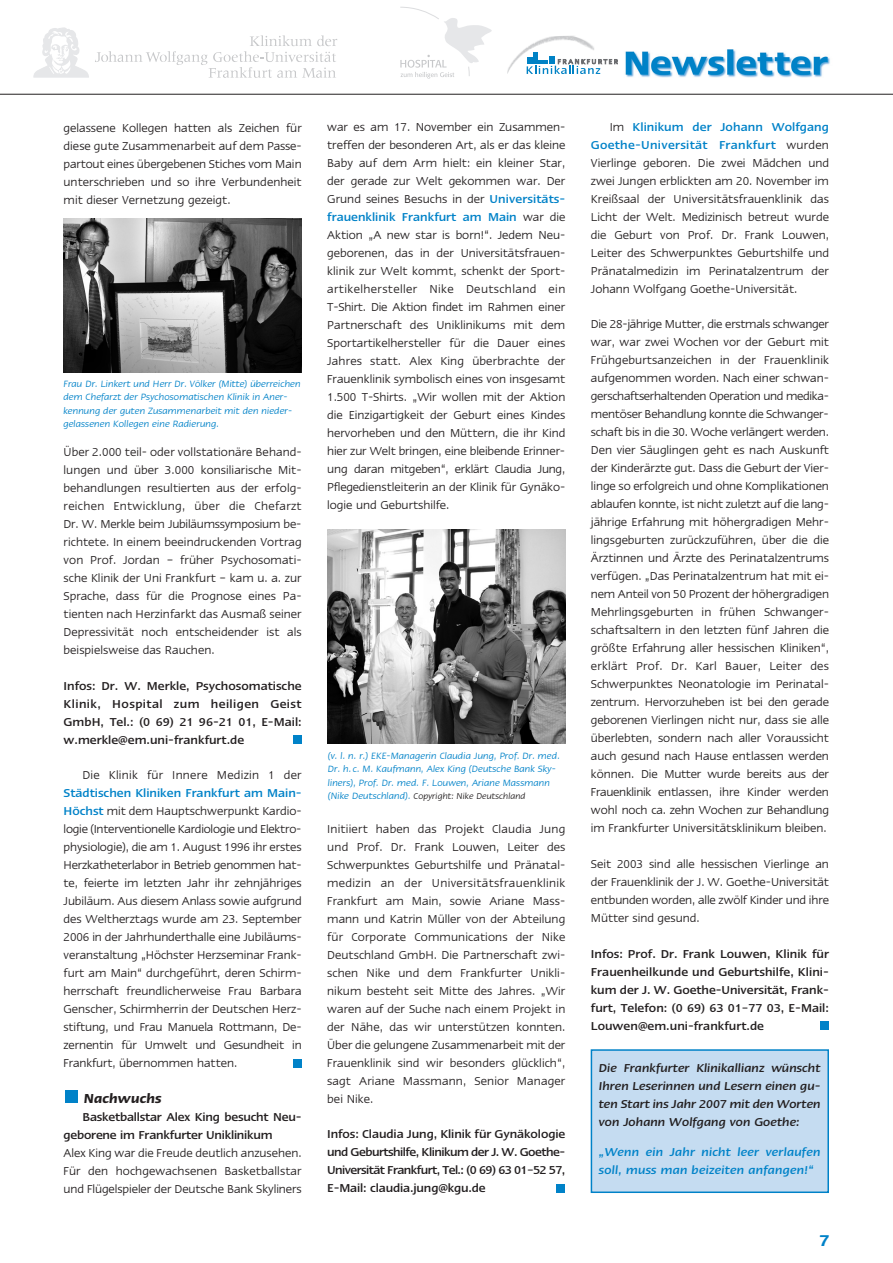
<style>
.page{position:relative;width:893px;height:1263px;background:#fff}
.page>*{position:absolute;margin:0;border:0;box-sizing:border-box;transform-origin:0 0}
.t1{font:italic 600 18px "Linotype Ergo";color:#0082c8}
.t2{font:italic 600 15px "Linotype Ergo";color:#231f20}
.t3{font:13.2px/18px "Linotype Ergo";color:#231f20;text-align:justify}
.t4{font:500 13.2px/18px "Linotype Ergo";letter-spacing:-.01em;color:#231f20;text-align:justify}
.t5{font:italic 500 13.2px/18px "Linotype Ergo";color:#231f20;text-align:justify}
.t6{font:italic 500 13.2px/18px "Linotype Ergo";letter-spacing:.01em;color:#0082c8}
.t7{font:13.2px "Linotype Ergo";letter-spacing:.02em;color:#231f20}
.t8{font:italic 10.5px/13.5px "Linotype Ergo";letter-spacing:.005em;color:#0082c8}
.t9{font:italic 9.75px "Linotype Ergo";letter-spacing:.005em;color:#231f20}
.s1{font-weight:500;color:#0082c8}
.s2{font-size:10.5px;color:#0082c8}
</style>
<div class="page">
<img style="left:327px;top:530px;width:238px;height:214px">
<img style="left:63px;top:219px;width:238px;height:153px">
<hr style="left:0;top:94px;width:893px;height:1px;background:#231f20">
<svg style="left:595px;top:59px;width:23px;height:15px"></svg>
<img style="left:507px;top:35px;width:88px;height:39px">
<img style="left:625px;top:49px;width:205px;height:29px">
<svg style="left:34px;top:28px;width:55px;height:49px"></svg>
<svg style="left:95px;top:35px;width:242px;height:43px"></svg>
<svg style="left:400px;top:7px;width:92px;height:72px"></svg>
<div style="left:65px;top:1090px;width:13px;height:13px;background:#0082c8"></div>
<div style="left:820px;top:1021px;width:9px;height:8px;background:#0082c8"></div>
<div style="left:557px;top:1184px;width:8px;height:9px;background:#0082c8"></div>
<div style="left:293px;top:735px;width:9px;height:9px;background:#0082c8"></div>
<div style="left:293px;top:1059px;width:8px;height:9px;background:#0082c8"></div>
<div style="left:591px;top:1050px;width:237px;height:142px;background:#c5dcf1"></div>
<div style="left:591px;top:1049px;width:238px;height:144px;border:2px solid #0082c8"></div>
<p class="t3" style="left:64px;top:120px;width:240px">gelassene Kollegen hatten als Zeichen für diese gute Zusammenarbeit auf dem Passe&shy;partout eines übergebenen Stiches vom Main unterschrieben und so ihre Verbundenheit mit dieser Vernetzung gezeigt.</p>
<p class="t8" style="left:63px;top:378px;width:239px">Frau Dr. Linkert und Herr Dr. Völker (Mitte) überreichen dem Chefarzt der Psychosomatischen Klinik in Aner&shy;kennung der guten Zusammenarbeit mit den nieder&shy;gelassenen Kollegen eine Radierung.</p>
<p class="t3" style="left:64px;top:444px;width:240px">Über 2.000 teil- oder vollstationäre Behand&shy;lungen und über 3.000 konsiliarische Mit&shy;behandlungen resultierten aus der erfolg&shy;reichen Entwicklung, über die Chefarzt Dr. W. Merkle beim Jubiläumssymposium be&shy;richtete. In einem beeindruckenden Vortrag von Prof. Jordan – früher Psychosomati&shy;sche Klinik der Uni Frankfurt – kam u. a. zur Sprache, dass für die Prognose eines Pa&shy;tienten nach Herzinfarkt das Ausmaß seiner Depressivität noch entscheidender ist als beispielsweise das Rauchen.</p>
<p class="t4" style="left:64px;top:678px;width:240px">Infos: Dr. W. Merkle, Psychosomatische Klinik, Hospital zum heiligen Geist GmbH, Tel.: (0 69) 21 96-21 01, E-Mail: w.merkle@em.uni-frankfurt.de</p>
<p class="t7" style="left:82px;top:770px;width:221px">Die Klinik für Innere Medizin 1 der</p>
<p class="t3" style="left:64px;top:785px;width:240px"><span class="s1">Städtischen Kliniken Frankfurt am Main-Höchst</span> mit dem Hauptschwerpunkt Kardio&shy;logie (Interventionelle Kardiologie und Elektro&shy;physiologie), die am 1. August 1996 ihr erstes Herzkatheterlabor in Betrieb genommen hat&shy;te, feierte im letzten Jahr ihr zehnjähriges Jubiläum. Aus diesem Anlass sowie aufgrund des Weltherztags wurde am 23. September 2006 in der Jahrhunderthalle eine Jubiläums&shy;veranstaltung „Höchster Herzseminar Frank&shy;furt am Main“ durchgeführt, deren Schirm&shy;herrschaft freundlicherweise Frau Barbara Genscher, Schirmherrin der Deutschen Herz&shy;stiftung, und Frau Manuela Rottmann, De&shy;zernentin für Umwelt und Gesundheit in Frankfurt, übernommen hatten.</p>
<p class="t2" style="left:84px;top:1092px;width:80px">Nachwuchs</p>
<p class="t4" style="left:64px;top:1109px;width:240px;text-indent:19px">Basketballstar Alex King besucht Neu&shy;geborene im Frankfurter Uniklinikum</p>
<p class="t3" style="left:64px;top:1145px;width:240px">Alex King war die Freude deutlich anzusehen.<br>Für den hochgewachsenen Basketballstar und Flügelspieler der Deutsche Bank Skyliners</p>
<p class="t3" style="left:327px;top:119px;width:240px">war es am 17. November ein Zusammen&shy;treffen der besonderen Art, als er das kleine Baby auf dem Arm hielt: ein kleiner Star, der gerade zur Welt gekommen war. Der Grund seines Besuchs in der <span class="s1">Universitäts&shy;frauenklinik Frankfurt am Main</span> war die Aktion „A new star is born!“. Jedem Neu&shy;geborenen, das in der Universitätsfrauen&shy;klinik zur Welt kommt, schenkt der Sport&shy;artikelhersteller Nike Deutschland ein T-Shirt. Die Aktion findet im Rahmen einer Partnerschaft des Uniklinikums mit dem Sportartikelhersteller für die Dauer eines Jahres statt. Alex King überbrachte der Frauenklinik symbolisch eines von insgesamt 1.500 T-Shirts. „Wir wollen mit der Aktion die Einzigartigkeit der Geburt eines Kindes hervorheben und den Müttern, die ihr Kind hier zur Welt bringen, eine bleibende Erinner&shy;ung daran mitgeben“, erklärt Claudia Jung, Pflegedienstleiterin an der Klinik für Gynäko&shy;logie und Geburtshilfe.</p>
<p class="t8" style="left:328px;top:750px;width:234px">(v. l. n. r.) EKE-Managerin Claudia Jung, Prof. Dr. med.<br>Dr. h. c. M. Kaufmann, Alex King (Deutsche Bank Sky&shy;liners), Prof. Dr. med. F. Louwen, Ariane Massmann</p>
<p class="t9" style="left:328px;top:793px;width:199px"><span class="s2">(Nike Deutschland).</span> Copyright: Nike Deutschland</p>
<p class="t3" style="left:327px;top:821px;width:240px">Initiiert haben das Projekt Claudia Jung und Prof. Dr. Frank Louwen, Leiter des Schwerpunktes Geburtshilfe und Pränatal&shy;medizin an der Universitätsfrauenklinik Frankfurt am Main, sowie Ariane Mass&shy;mann und Katrin Müller von der Abteilung für Corporate Communications der Nike Deutschland GmbH. Die Partnerschaft zwi&shy;schen Nike und dem Frankfurter Unikli&shy;nikum besteht seit Mitte des Jahres. „Wir waren auf der Suche nach einem Projekt in der Nähe, das wir unterstützen konnten.<br>Über die gelungene Zusammenarbeit mit der Frauenklinik sind wir besonders glücklich“, sagt Ariane Massmann, Senior Manager bei Nike.</p>
<p class="t4" style="left:327px;top:1126px;width:240px">Infos: Claudia Jung, Klinik für Gynäkologie und Geburtshilfe, Klinikum der J. W. Goethe-Universität Frankfurt, Tel.: (0 69) 63 01–52 57, E-Mail: claudia.jung@kgu.de</p>
<p class="t3" style="left:591px;top:119px;width:240px;text-indent:19px">Im <span class="s1">Klinikum der Johann Wolfgang Goethe-Universität Frankfurt</span> wurden Vierlinge geboren. Die zwei Mädchen und zwei Jungen erblickten am 20. November im Kreißsaal der Universitätsfrauenklinik das Licht der Welt. Medizinisch betreut wurde die Geburt von Prof. Dr. Frank Louwen, Leiter des Schwerpunktes Geburtshilfe und Pränatalmedizin im Perinatalzentrum der Johann Wolfgang Goethe-Universität.</p>
<p class="t3" style="left:591px;top:315px;width:240px">Die 28-jährige Mutter, die erstmals schwanger war, war zwei Wochen vor der Geburt mit Frühgeburtsanzeichen in der Frauenklinik aufgenommen worden. Nach einer schwan&shy;gerschaftserhaltenden Operation und medika&shy;mentöser Behandlung konnte die Schwanger&shy;schaft bis in die 30. Woche verlängert werden.<br>Den vier Säuglingen geht es nach Auskunft der Kinderärzte gut. Dass die Geburt der Vier&shy;linge so erfolgreich und ohne Komplikationen ablaufen konnte, ist nicht zuletzt auf die lang&shy;jährige Erfahrung mit höhergradigen Mehr&shy;lingsgeburten zurückzuführen, über die die Ärztinnen und Ärzte des Perinatalzentrums verfügen. „Das Perinatalzentrum hat mit ei&shy;nem Anteil von 50 Prozent der höhergradigen Mehrlingsgeburten in frühen Schwanger&shy;schaftsaltern in den letzten fünf Jahren die größte Erfahrung aller hessischen Kliniken“, erklärt Prof. Dr. Karl Bauer, Leiter des Schwerpunktes Neonatologie im Perinatal&shy;zentrum. Hervorzuheben ist bei den gerade geborenen Vierlingen nicht nur, dass sie alle überlebten, sondern nach aller Voraussicht auch gesund nach Hause entlassen werden können. Die Mutter wurde bereits aus der Frauenklinik entlassen, ihre Kinder werden wohl noch ca. zehn Wochen zur Behandlung im Frankfurter Universitätsklinikum bleiben.</p>
<p class="t3" style="left:591px;top:855px;width:240px">Seit 2003 sind alle hessischen Vierlinge an der Frauenklinik der J. W. Goethe-Universität entbunden worden, alle zwölf Kinder und ihre Mütter sind gesund.</p>
<p class="t4" style="left:591px;top:946px;width:240px">Infos: Prof. Dr. Frank Louwen, Klinik für Frauenheilkunde und Geburtshilfe, Klini&shy;kum der J. W. Goethe-Universität, Frank&shy;furt, Telefon: (0 69) 63 01–77 03, E-Mail:<br>Louwen@em.uni-frankfurt.de</p>
<p class="t5" style="left:599px;top:1060px;width:223px">Die Frankfurter Klinikallianz wünscht Ihren Leserinnen und Lesern einen gu&shy;ten Start ins Jahr 2007 mit den Worten von Johann Wolfgang von Goethe:</p>
<p class="t6" style="left:599px;top:1144px;width:223px">„Wenn ein Jahr nicht leer verlaufen soll, muss man beizeiten anfangen!“</p>
<h1 class="t1" style="left:819px;top:1233px;width:11px">7</h1>
</div>
